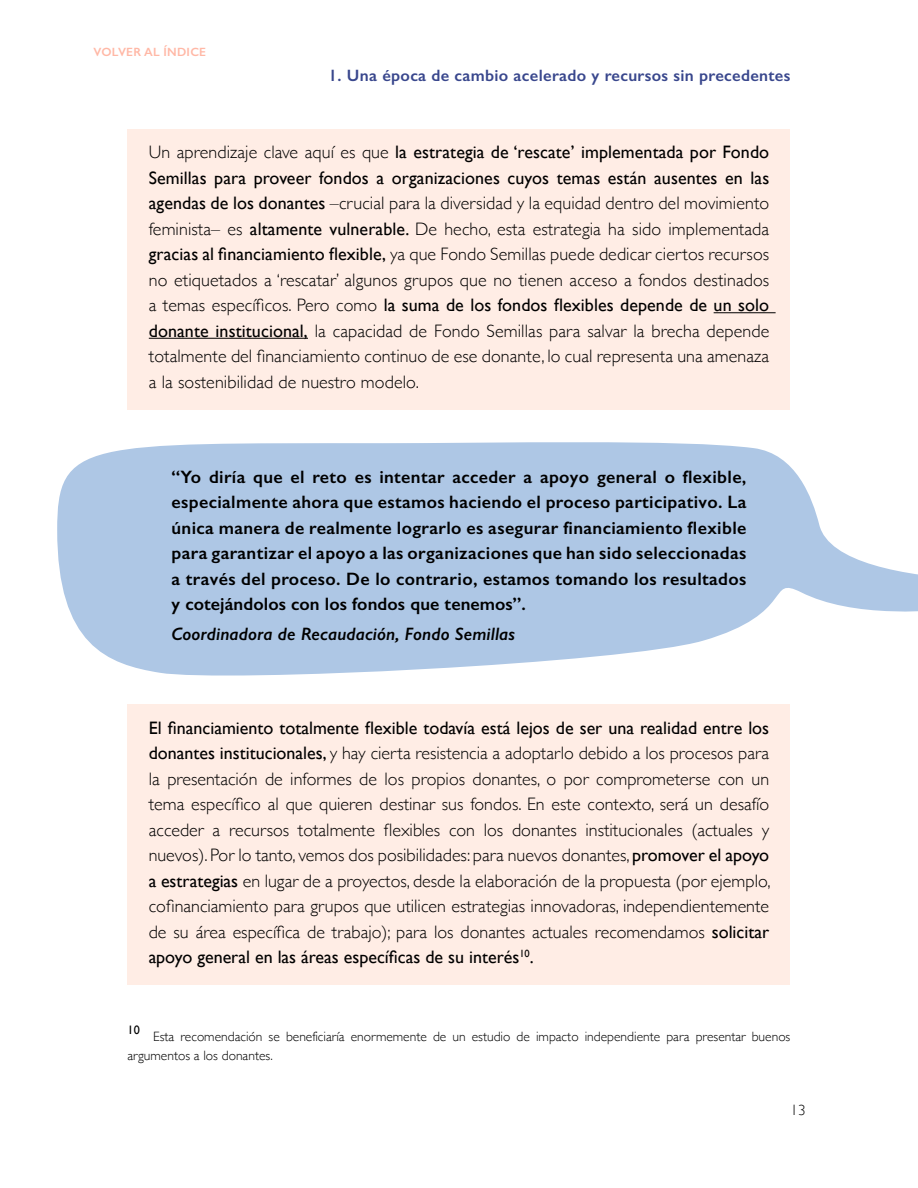
<style>
.page{position:relative;width:918px;height:1188px;background:#fff}
.page>*{position:absolute;margin:0;border:0;box-sizing:border-box;transform-origin:0 0}
.t1{font:300 18px/25.5px "Gill Sans";letter-spacing:.005em;color:#000;text-align:justify}
.t2{font:600 18px/25.5px "Gill Sans";letter-spacing:.005em;color:#000;text-align:justify}
.t3{font:italic 600 18px "Gill Sans";letter-spacing:.005em;color:#000}
.t4{font:600 16.5px "Gill Sans";letter-spacing:.02em;color:#39478d}
.t5{font:300 15px "Gill Sans";color:#000}
.t6{font:300 13.5px/19.5px "Gill Sans";color:#000}
.t7{font:12.3px "Gill Sans";color:#000}
.t8{font:600 12px "Gill Sans";letter-spacing:.02em;color:#ffb8a6}
.s1{font-weight:400}
</style>
<div class="page">
<div style="left:128px;top:129px;width:662px;height:280px;background:#ffede5"></div>
<hr style="left:714px;top:312px;width:62px;height:1px;background:#000">
<hr style="left:149px;top:338px;width:159px;height:1px;background:#000">
<div style="left:128px;top:704px;width:662px;height:280px;background:#ffede5"></div>
<svg style="left:57px;top:442px;width:861px;height:234px;fill:#aec7e5"></svg>
<p class="t8" style="left:94px;top:45px;width:114px">VOLVER AL ÍNDICE</p>
<p class="t4" style="left:329px;top:65px;width:463px">1. Una época de cambio acelerado y recursos sin precedentes</p>
<p class="t1" style="left:149px;top:139px;width:622px">Un aprendizaje clave aquí es que <span class="s1">la estrategia de ‘rescate’ implementada por Fondo Semillas para proveer fondos a organizaciones cuyos temas están ausentes en las agendas de los donantes</span> –crucial para la diversidad y la equidad dentro del movimiento feminista– es <span class="s1">altamente vulnerable.</span> De hecho, esta estrategia ha sido implementada <span class="s1">gracias al financiamiento flexible,</span> ya que Fondo Semillas puede dedicar ciertos recursos no etiquetados a ‘rescatar’ algunos grupos que no tienen acceso a fondos destinados a temas específicos. Pero como <span class="s1">la suma de los fondos flexibles depende de un solo donante institucional,</span> la capacidad de Fondo Semillas para salvar la brecha depende totalmente del financiamiento continuo de ese donante, lo cual representa una amenaza a la sostenibilidad de nuestro modelo.</p>
<p class="t2" style="left:172px;top:464px;width:576px">“Yo diría que el reto es intentar acceder a apoyo general o flexible, especialmente ahora que estamos haciendo el proceso participativo. La única manera de realmente lograrlo es asegurar financiamiento flexible para garantizar el apoyo a las organizaciones que han sido seleccionadas a través del proceso. De lo contrario, estamos tomando los resultados y cotejándolos con los fondos que tenemos”.</p>
<p class="t3" style="left:172px;top:623px;width:345px">Coordinadora de Recaudación, Fondo Semillas</p>
<p class="t1" style="left:149px;top:714px;width:623px"><span class="s1">El financiamiento totalmente flexible todavía está lejos de ser una realidad entre los donantes institucionales,</span> y hay cierta resistencia a adoptarlo debido a los procesos para la presentación de informes de los propios donantes, o por comprometerse con un tema específico al que quieren destinar sus fondos. En este contexto, será un desafío acceder a recursos totalmente flexibles con los donantes institucionales (actuales y nuevos). Por lo tanto, vemos dos posibilidades: para nuevos donantes, <span class="s1">promover el apoyo a estrategias</span> en lugar de a proyectos, desde la elaboración de la propuesta (por ejemplo, cofinanciamiento para grupos que utilicen estrategias innovadoras, independientemente de su área específica de trabajo); para los donantes actuales recomendamos <span class="s1">solicitar apoyo general en las áreas específicas de su interés</span><sup>10</sup><span class="s1">.</span></p>
<p class="t7" style="left:128px;top:1023px;width:14px">10</p>
<p class="t6" style="left:128px;top:1026px;width:664px;text-indent:26px">Esta recomendación se beneficiaría enormemente de un estudio de impacto independiente para presentar buenos argumentos a los donantes.</p>
<p class="t5" style="left:790px;top:1098px;width:17px">13</p>
</div>
